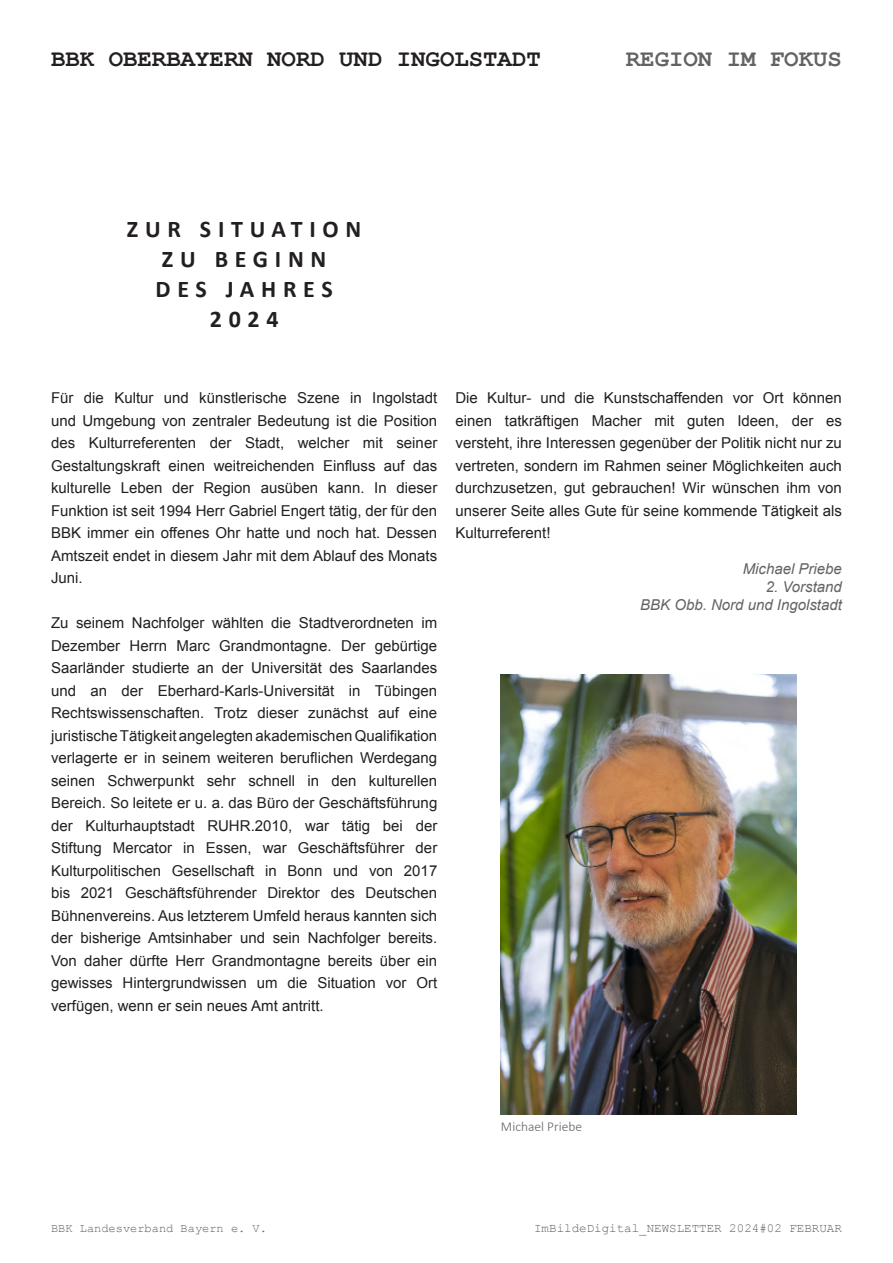
<style>
.page{position:relative;width:893px;height:1263px;background:#fff}
.page>*{position:absolute;margin:0;border:0;box-sizing:border-box;transform-origin:0 0}
.t1{font:700 24px/30px "Calibri";letter-spacing:.28em;color:#231f20;text-align:center}
.t2{font:700 24px "Courier New";color:#231f20}
.t3{font:700 24px "Courier New";color:#636366}
.t4{font:15px/22.5px "Arial";color:#231f20;text-align:justify}
.t5{font:italic 15px/18px "Arial";color:#636366;text-align:right}
.t6{font:300 13.5px "Calibri";color:#636366}
.t7{font:12.45px "Courier New";color:#636366}
.t8{font:12px "Courier New";color:#636366}
</style>
<div class="page">
<img style="left:501px;top:674px;width:295px;height:440px">
<h1 class="t2" style="left:51px;top:44px;width:491px">BBK OBERBAYERN NORD UND INGOLSTADT</h1>
<h1 class="t1" style="left:127px;top:213px;width:236px">ZUR SITUATION<br>ZU BEGINN<br>DES JAHRES<br>2024</h1>
<h1 class="t3" style="left:626px;top:44px;width:217px">REGION IM FOKUS</h1>
<p class="t4" style="left:51px;top:387px;width:388px">Für die Kultur und künstlerische Szene in Ingolstadt und Umgebung von zentraler Bedeutung ist die Position des Kulturreferenten der Stadt, welcher mit seiner Gestaltungskraft einen weitreichenden Einfluss auf das kulturelle Leben der Region ausüben kann. In dieser Funktion ist seit 1994 Herr Gabriel Engert tätig, der für den BBK immer ein offenes Ohr hatte und noch hat. Dessen Amtszeit endet in diesem Jahr mit dem Ablauf des Monats Juni.</p>
<p class="t4" style="left:51px;top:612px;width:388px">Zu seinem Nachfolger wählten die Stadtverordneten im Dezember Herrn Marc Grandmontagne. Der gebürtige Saarländer studierte an der Universität des Saarlandes und an der Eberhard-Karls-Universität in Tübingen Rechtswissenschaften. Trotz dieser zunächst auf eine juristische Tätigkeit angelegten akademischen Qualifikation verlagerte er in seinem weiteren beruflichen Werdegang seinen Schwerpunkt sehr schnell in den kulturellen Bereich. So leitete er u. a. das Büro der Geschäftsführung der Kulturhauptstadt RUHR.2010, war tätig bei der Stiftung Mercator in Essen, war Geschäftsführer der Kulturpolitischen Gesellschaft in Bonn und von 2017 bis 2021 Geschäftsführender Direktor des Deutschen Bühnenvereins. Aus letzterem Umfeld heraus kannten sich der bisherige Amtsinhaber und sein Nachfolger bereits.<br>Von daher dürfte Herr Grandmontagne bereits über ein gewisses Hintergrundwissen um die Situation vor Ort verfügen, wenn er sein neues Amt antritt.</p>
<p class="t4" style="left:455px;top:387px;width:388px">Die Kultur- und die Kunstschaffenden vor Ort können einen tatkräftigen Macher mit guten Ideen, der es versteht, ihre Interessen gegenüber der Politik nicht nur zu vertreten, sondern im Rahmen seiner Möglichkeiten auch durchzusetzen, gut gebrauchen! Wir wünschen ihm von unserer Seite alles Gute für seine kommende Tätigkeit als Kulturreferent!</p>
<p class="t5" style="left:743px;top:560px;width:101px">Michael Priebe</p>
<p class="t5" style="left:640px;top:578px;width:203px">2. Vorstand<br>BBK Obb. Nord und Ingolstadt</p>
<p class="t6" style="left:501px;top:1118px;width:83px">Michael Priebe</p>
<p class="t8" style="left:51px;top:1221px;width:218px">BBK Landesverband Bayern e. V.</p>
<p class="t7" style="left:534px;top:1221px;width:309px">ImBildeDigital_NEWSLETTER 2024#02 FEBRUAR</p>
</div>
